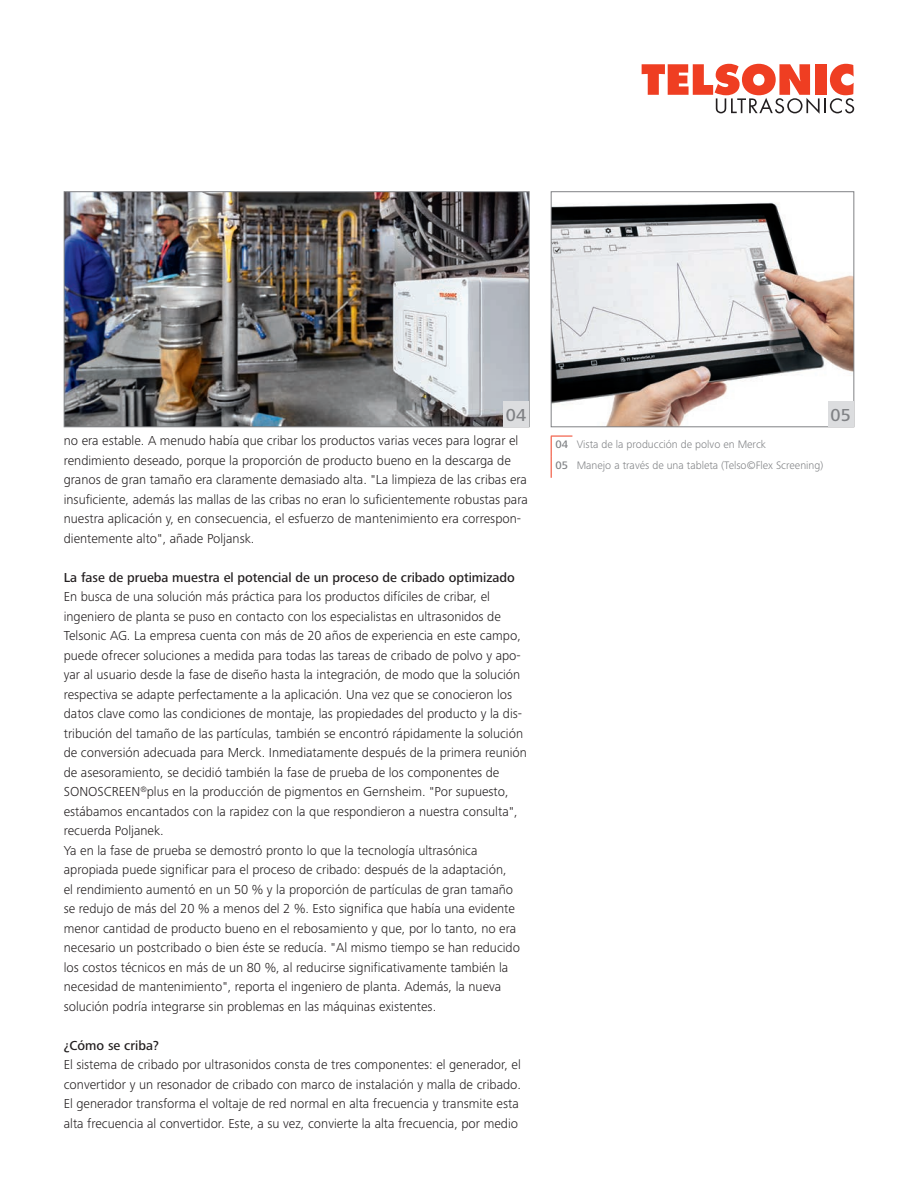
<style>
.page{position:relative;width:918px;height:1188px;background:#fff}
.page>*{position:absolute;margin:0;border:0;box-sizing:border-box;transform-origin:0 0}
.t1{font:500 18px "Frutiger Next LTW1 G";color:#808285}
.Lauftext_9_13pt{font:300 13.5px/19.5px "Frutiger Next LTW1 G";color:#231f20}
.Lauftext_9_13pt__med{font:500 13.5px "Frutiger Next LTW1 G";color:#231f20}
.Legende_7_5_9pt{font:300 11.25px "Frutiger Next LTW1 G";color:#808285}
.Legende_7_5_9pt__med{font:500 11.25px "Frutiger Next LTW1 G";color:#808285}
</style>
<div class="page">
<svg style="left:551px;top:436px;width:21px;height:42px"></svg>
<svg style="left:642px;top:64px;width:212px;height:50px"></svg>
<svg style="left:550px;top:191px;width:305px;height:237px"></svg>
<div style="left:828px;top:402px;width:25px;height:25px;background:#dcdddf"></div>
<img style="left:63px;top:191px;width:467px;height:237px">
<div style="left:503px;top:402px;width:26px;height:25px;background:#dcdddf"></div>
<p class="t1" style="left:506px;top:405px;width:22px">04</p>
<p class="t1" style="left:831px;top:405px;width:22px">05</p>
<p class="Lauftext_9_13pt" style="left:64px;top:431px;width:466px">no era estable. A menudo había que cribar los productos varias veces para lograr el rendimiento deseado, porque la proporción de producto bueno en la descarga de granos de gran tamaño era claramente demasiado alta. "La limpieza de las cribas era insuficiente, además las mallas de las cribas no eran lo suficientemente robustas para nuestra aplicación y, en consecuencia, el esfuerzo de mantenimiento era correspon&shy;dientemente alto", añade Poljansk.</p>
<p class="Lauftext_9_13pt__med" style="left:64px;top:570px;width:453px">La fase de prueba muestra el potencial de un proceso de cribado optimizado</p>
<p class="Lauftext_9_13pt" style="left:64px;top:587px;width:465px">En busca de una solución más práctica para los productos difíciles de cribar, el ingeniero de planta se puso en contacto con los especialistas en ultrasonidos de Telsonic AG. La empresa cuenta con más de 20 años de experiencia en este campo, puede ofrecer soluciones a medida para todas las tareas de cribado de polvo y apo&shy;yar al usuario desde la fase de diseño hasta la integración, de modo que la solución respectiva se adapte perfectamente a la aplicación. Una vez que se conocieron los datos clave como las condiciones de montaje, las propiedades del producto y la dis&shy;tribución del tamaño de las partículas, también se encontró rápidamente la solución de conversión adecuada para Merck. Inmediatamente después de la primera reunión de asesoramiento, se decidió también la fase de prueba de los componentes de SONOSCREEN<sup>®</sup>plus en la producción de pigmentos en Gernsheim. "Por supuesto, estábamos encantados con la rapidez con la que respondieron a nuestra consulta", recuerda Poljanek.</p>
<p class="Lauftext_9_13pt" style="left:64px;top:841px;width:458px">Ya en la fase de prueba se demostró pronto lo que la tecnología ultrasónica apropiada puede significar para el proceso de cribado: después de la adaptación,<br>el rendimiento aumentó en un 50 % y la proporción de partículas de gran tamaño se redujo de más del 20 % a menos del 2 %. Esto significa que había una evidente menor cantidad de producto bueno en el rebosamiento y que, por lo tanto, no era necesario un postcribado o bien éste se reducía. "Al mismo tiempo se han reducido los costos técnicos en más de un 80 %, al reducirse significativamente también la necesidad de mantenimiento", reporta el ingeniero de planta. Además, la nueva solución podría integrarse sin problemas en las máquinas existentes.</p>
<p class="Lauftext_9_13pt__med" style="left:64px;top:1038px;width:97px">¿Cómo se criba?</p>
<p class="Lauftext_9_13pt" style="left:64px;top:1055px;width:459px">El sistema de cribado por ultrasonidos consta de tres componentes: el generador, el convertidor y un resonador de cribado con marco de instalación y malla de cribado.<br>El generador transforma el voltaje de red normal en alta frecuencia y transmite esta alta frecuencia al convertidor. Este, a su vez, convierte la alta frecuencia, por medio</p>
<p class="Legende_7_5_9pt__med" style="left:555px;top:438px;width:14px">04</p>
<p class="Legende_7_5_9pt" style="left:577px;top:438px;width:191px">Vista de la producción de polvo en Merck</p>
<p class="Legende_7_5_9pt__med" style="left:555px;top:459px;width:14px">05</p>
<p class="Legende_7_5_9pt" style="left:577px;top:459px;width:248px">Manejo a través de una tableta (Telso©Flex Screening)</p>
</div>
